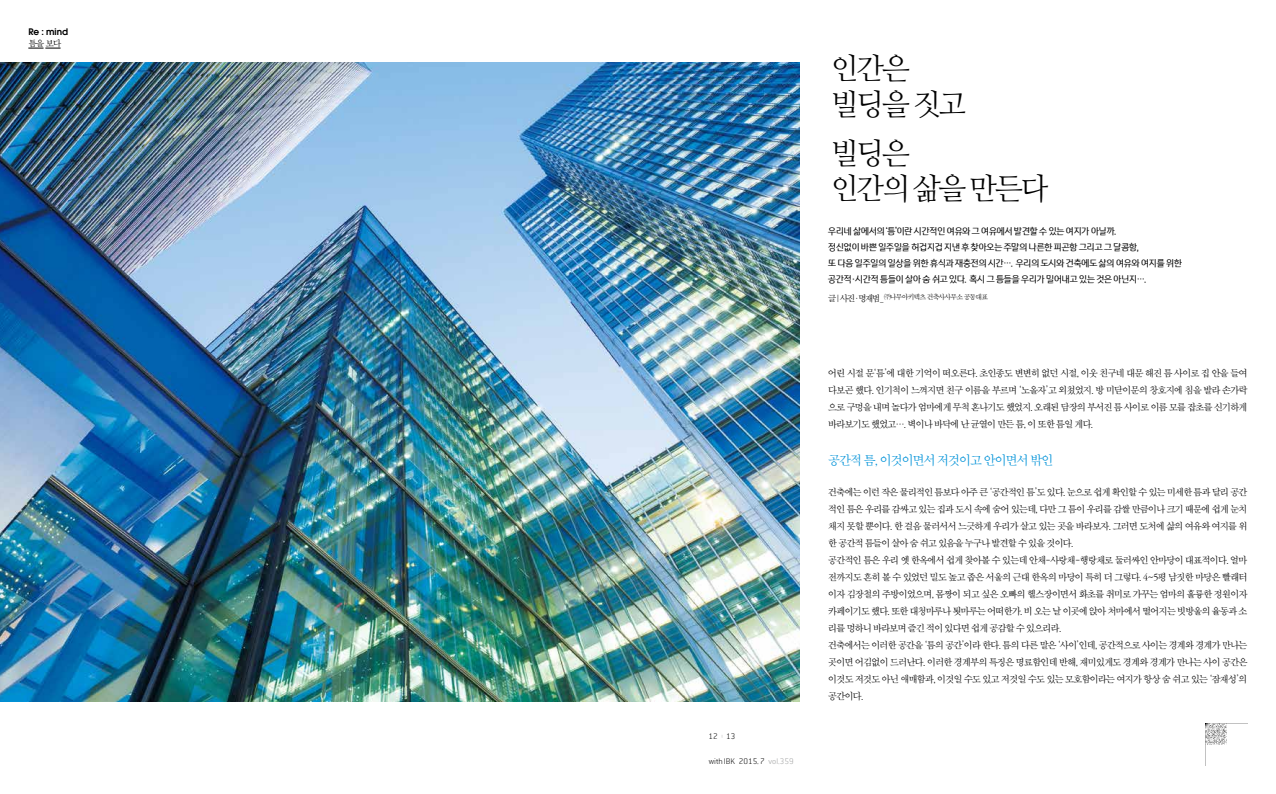
<style>
.page{position:relative;width:1276px;height:794px;background:#fff}
.page>*{position:absolute;margin:0;border:0;box-sizing:border-box;transform-origin:0 0}
.t1{font:30px/35px "Nanum Myeongjo";letter-spacing:-.07em;color:#000}
.t2{font:13px "SMSS Myung Jo 10 Std";letter-spacing:-.13em;color:#0092d8}
.t3{font:9.7px/17px "SMSS Myung Jo 10 Std";letter-spacing:-.13em;color:#000;text-align:justify}
.t4{font:9px/16px "IB Ki Dream L";letter-spacing:-.08em;color:#000}
.t5{font:200 9px "Conduit ITC Std";color:#000}
.t6{font:600 9px "Avant Garde";color:#000}
.t7{font:9px "SMSS Myung Jo 10 Std";color:#000}
.t8{font:7px "SMSS Myung Jo 10 Std";letter-spacing:-.13em;color:#000}
.s1{color:#9fa0a0}
.s2{font-size:9px}
</style>
<div class="page">
<img style="left:0;top:62px;width:799px;height:640px">
<svg style="left:28px;top:48px;width:33px;height:1px"></svg>
<img style="left:1205px;top:723px;width:42px;height:42px">
<p class="t6" style="left:28px;top:26px;width:41px">Re : mind</p>
<p class="t7" style="left:28px;top:39px;width:35px">틈을 보다</p>
<p class="t5" style="left:708px;top:730px;width:29px">12 13</p>
<p class="t5" style="left:709px;top:755px;width:86px">with IBK 2015. 7 <span class="s1">vol.359</span></p>
<h1 class="t1" style="left:831px;top:51px;width:137px">인간은 빌딩을 짓고</h1>
<h1 class="t1" style="left:831px;top:135px;width:219px">빌딩은<br>인간의 삶을 만든다</h1>
<p class="t4" style="left:828px;top:223px;width:356px">우리네 삶에서의 ‘틈’이란 시간적인 여유와 그 여유에서 발견할 수 있는 여지가 아닐까.<br>정신없이 바쁜 일주일을 허겁지겁 지낸 후 찾아오는 주말의 나른한 피곤함 그리고 그 달콤함,<br>또 다음 일주일의 일상을 위한 휴식과 재충전의 시간…. 우리의 도시와 건축에도 삶의 여유와 여지를 위한 공간적·시간적 틈들이 살아 숨 쉬고 있다. 혹시 그 틈들을 우리가 밀어내고 있는 것은 아닌지….</p>
<p class="t8" style="left:828px;top:294px;width:162px"><span class="s2">글 |사진・명재범</span> _ ㈜나무아키텍츠 건축사사무소 공동대표</p>
<p class="t3" style="left:828px;top:365px;width:421px">어린 시절 문‘틈’에 대한 기억이 떠오른다. 초인종도 변변히 없던 시절, 이웃 친구네 대문 해진 틈 사이로 집 안을 들여 다보곤 했다. 인기척이 느껴지면 친구 이름을 부르며 ‘노올자’고 외쳤었지. 방 미닫이문의 창호지에 침을 발라 손가락 으로 구멍을 내며 놀다가 엄마에게 무척 혼나기도 했었지. 오래된 담장의 부서진 틈 사이로 이름 모를 잡초를 신기하게 바라보기도 했었고…. 벽이나 바닥에 난 균열이 만든 틈, 이 또한 틈일 게다.</p>
<h2 class="t2" style="left:828px;top:453px;width:227px">공간적 틈, 이것이면서 저것이고 안이면서 밖인</h2>
<p class="t3" style="left:828px;top:484px;width:421px;text-align:left">건축에는 이런 작은 물리적인 틈보다 아주 큰 ‘공간적인 틈’도 있다. 눈으로 쉽게 확인할 수 있는 미세한 틈과 달리 공간 적인 틈은 우리를 감싸고 있는 집과 도시 속에 숨어 있는데, 다만 그 틈이 우리를 감쌀 만큼이나 크기 때문에 쉽게 눈치 채지 못할 뿐이다. 한 걸음 물러서서 느긋하게 우리가 살고 있는 곳을 바라보자. 그러면 도처에 삶의 여유와 여지를 위 한 공간적 틈들이 살아 숨 쉬고 있음을 누구나 발견할 수 있을 것이다.<br>공간적인 틈은 우리 옛 한옥에서 쉽게 찾아볼 수 있는데 안채-사랑채-행랑채로 둘러싸인 안마당이 대표적이다. 얼마 전까지도 흔히 볼 수 있었던 밀도 높고 좁은 서울의 근대 한옥의 마당이 특히 더 그렇다. 4~5평 남짓한 마당은 빨래터 이자 김장철의 주방이었으며, 몸짱이 되고 싶은 오빠의 헬스장이면서 화초를 취미로 가꾸는 엄마의 훌륭한 정원이자 카페이기도 했다. 또한 대청마루나 툇마루는 어떠한가. 비 오는 날 이곳에 앉아 처마에서 떨어지는 빗방울의 율동과 소 리를 멍하니 바라보며 즐긴 적이 있다면 쉽게 공감할 수 있으리라.<br>건축에서는 이러한 공간을 ‘틈의 공간’이라 한다. 틈의 다른 말은 ‘사이’인데, 공간적으로 사이는 경계와 경계가 만나는 곳이면 어김없이 드러난다. 이러한 경계부의 특징은 명료함인데 반해, 재미있게도 경계와 경계가 만나는 사이 공간은 이것도 저것도 아닌 애매함과, 이것일 수도 있고 저것일 수도 있는 모호함이라는 여지가 항상 숨 쉬고 있는 ‘잠재성’의 공간이다.</p>
</div>
